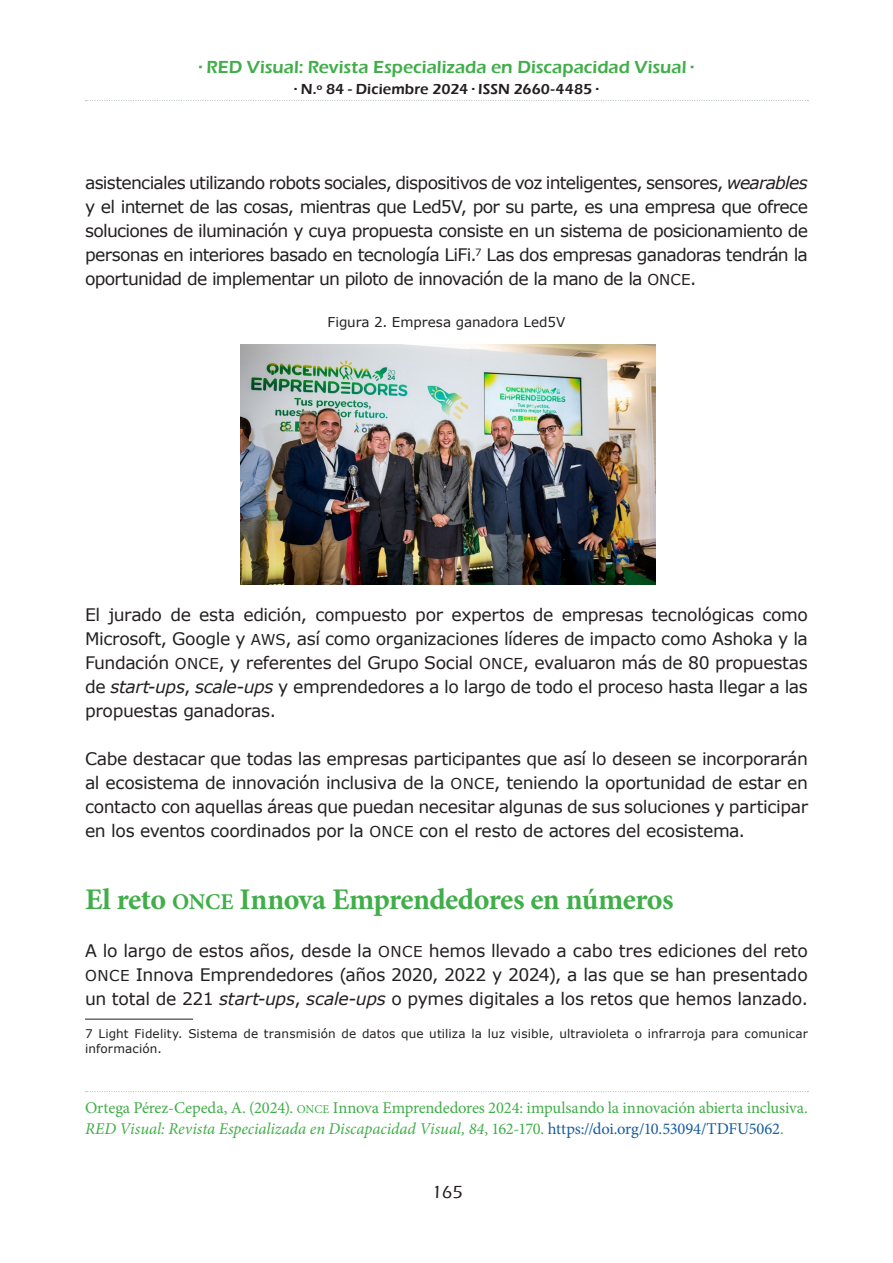
<style>
.page{position:relative;width:893px;height:1263px;background:#fff}
.page>*{position:absolute;margin:0;border:0;box-sizing:border-box;transform-origin:0 0}
.t1{font:700 30px "Minion Pro";letter-spacing:-.02em;color:#40ae49}
.t2{font:600 18px "Eras ITC";color:#40ae49}
.t3{font:500 18px "Eras ITC";color:#231f20}
.t4{font:17.25px/24px "Verdana";letter-spacing:-.03em;color:#231f20;text-align:justify}
.t5{font:16.5px/21px "Minion Pro";letter-spacing:-.01em;color:#40ae49}
.t6{font:600 15px "Eras ITC";letter-spacing:.005em;color:#231f20}
.t7{font:13.5px "Verdana";color:#231f20}
.t8{font:12px/15px "Verdana";letter-spacing:.01em;color:#231f20}
.t9{font:10.05px "Verdana";color:#231f20}
.s1{font-style:italic}
.s2{font-size:15px}
.s3{font-size:22.5px}
.s4{font-size:12px}
.s5{color:#175d9e}
</style>
<div class="page">
<svg style="left:86px;top:100px;width:722px;height:1px"></svg>
<img style="left:241px;top:344px;width:414px;height:240px">
<hr style="left:85px;top:1019px;width:108px;height:1px;background:#231f20">
<svg style="left:86px;top:1091px;width:722px;height:1px"></svg>
<p class="t2" style="left:199px;top:56px;width:496px">· RED Visual: Revista Especializada en Discapacidad Visual ·</p>
<p class="t6" style="left:295px;top:80px;width:305px">· N.º 84 - Diciembre 2024 · ISSN 2660-4485 ·</p>
<p class="t4" style="left:85px;top:171px;width:724px">asistenciales utilizando robots sociales, dispositivos de voz inteligentes, sensores, <span class="s1">wearables</span></p>
<p class="t4" style="left:85px;top:195px;width:724px">y el internet de las cosas, mientras que Led5V, por su parte, es una empresa que ofrece soluciones de iluminación y cuya propuesta consiste en un sistema de posicionamiento de personas en interiores basado en tecnología LiFi. Las dos empresas ganadoras tendrán la oportunidad de implementar un piloto de innovación de la mano de la <span class="s2">ONCE</span>.</p>
<p class="t7" style="left:327px;top:313px;width:240px">Figura 2. Empresa ganadora Led5V</p>
<p class="t9" style="left:475px;top:245px;width:8px">7</p>
<p class="t4" style="left:85px;top:603px;width:724px">El jurado de esta edición, compuesto por expertos de empresas tecnológicas como Microsoft, Google y <span class="s2">AWS</span>, así como organizaciones líderes de impacto como Ashoka y la Fundación <span class="s2">ONCE</span>, y referentes del Grupo Social <span class="s2">ONCE</span>, evaluaron más de 80 propuestas de <span class="s1">start-ups</span>, <span class="s1">scale-ups</span> y emprendedores a lo largo de todo el proceso hasta llegar a las propuestas ganadoras.</p>
<p class="t4" style="left:85px;top:747px;width:724px">Cabe destacar que todas las empresas participantes que así lo deseen se incorporarán al ecosistema de innovación inclusiva de la <span class="s2">ONCE</span>, teniendo la oportunidad de estar en contacto con aquellas áreas que puedan necesitar algunas de sus soluciones y participar en los eventos coordinados por la <span class="s2">ONCE</span> con el resto de actores del ecosistema.</p>
<h1 class="t1" style="left:85px;top:879px;width:590px">El reto <span class="s3">ONCE</span> Innova Emprendedores en números</h1>
<p class="t4" style="left:85px;top:939px;width:724px">A lo largo de estos años, desde la <span class="s2">ONCE</span> hemos llevado a cabo tres ediciones del reto <span class="s2">ONCE</span> Innova Emprendedores (años 2020, 2022 y 2024), a las que se han presentado un total de 221 <span class="s1">start-ups</span>, <span class="s1">scale-ups</span> o pymes digitales a los retos que hemos lanzado.</p>
<p class="t8" style="left:85px;top:1026px;width:724px">7 Light Fidelity. Sistema de transmisión de datos que utiliza la luz visible, ultravioleta o infrarroja para comunicar información.</p>
<p class="t5" style="left:85px;top:1098px;width:724px">Ortega Pérez-Cepeda, A. (2024). <span class="s4">ONCE</span> Innova Emprendedores 2024: impulsando la innovación abierta inclusiva.<br><span class="s1">RED Visual: Revista Especializada en Discapacidad Visual, 84</span>, 162-170. <span class="s5">https://doi.org/10.53094/TDFU5062</span>.</p>
<p class="t3" style="left:432px;top:1181px;width:32px">165</p>
</div>
